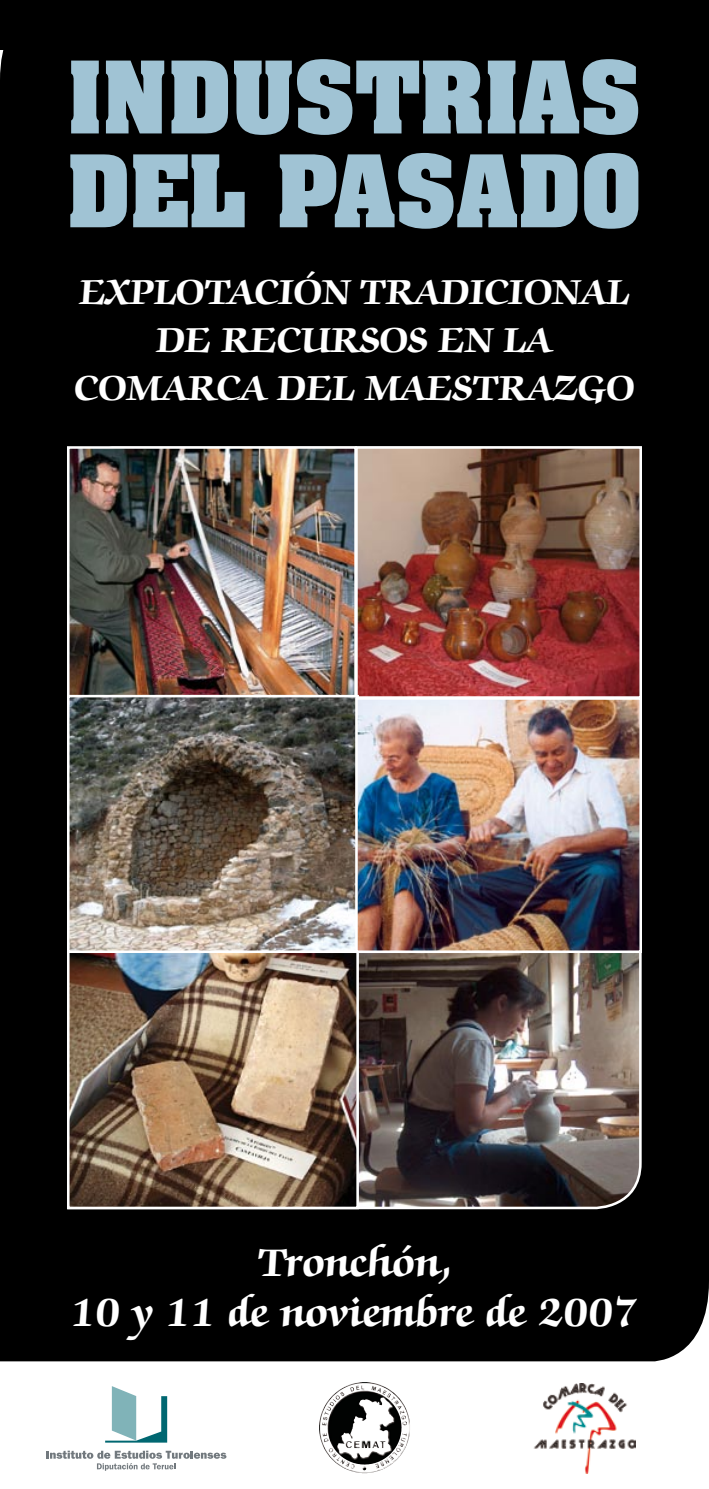
<style>
.page{position:relative;width:709px;height:1489px;background:#fff}
.page>*{position:absolute;margin:0;border:0;box-sizing:border-box;transform-origin:0 0}
.t1{font:700 85px/93.8px "Aachen";color:#a0c3d4}
.t2{font:700 45px/50px "Zapf Chancery";color:#fff;text-align:center}
.t3{font:700 40px/48px "Zapf Chancery";letter-spacing:-.01em;color:#fff;text-align:center}
</style>
<div class="page">
<div style="left:0;top:0;width:709px;height:1361px;background:#000"></div>
<div style="left:0;top:0;width:54px;height:50px;background:#000"></div>
<svg style="left:46px;top:1450px;width:180px;height:20px"></svg>
<svg style="left:105px;top:1386px;width:62px;height:56px"></svg>
<img style="left:362px;top:1382px;width:45px;height:29px">
<img style="left:533px;top:1383px;width:102px;height:90px">
<img style="left:66px;top:445px;width:577px;height:765px">
<img style="left:71px;top:450px;width:567px;height:244px">
<div style="left:67px;top:446px;width:290px;height:252px;border:3px solid #fff"></div>
<div style="left:355px;top:446px;width:287px;height:252px;border:3px solid #fff"></div>
<img style="left:71px;top:698px;width:284px;height:507px">
<div style="left:67px;top:950px;width:292px;height:259px;border:3px solid #fff"></div>
<div style="left:67px;top:694px;width:292px;height:259px;border:3px solid #fff"></div>
<img style="left:359px;top:701px;width:279px;height:248px">
<div style="left:355px;top:697px;width:287px;height:256px;border:3px solid #fff"></div>
<h1 class="t1" style="left:67px;top:49px;width:576px">INDUSTRIAS<br>DEL PASADO</h1>
<p class="t3" style="left:74px;top:269px;width:562px">EXPLOTACIÓN TRADICIONAL<br>DE RECURSOS EN LA<br>COMARCA DEL MAESTRAZGO</p>
<p class="t2" style="left:70px;top:1239px;width:569px">Tronchón,<br>10 y 11 de noviembre de 2007</p>
</div>
